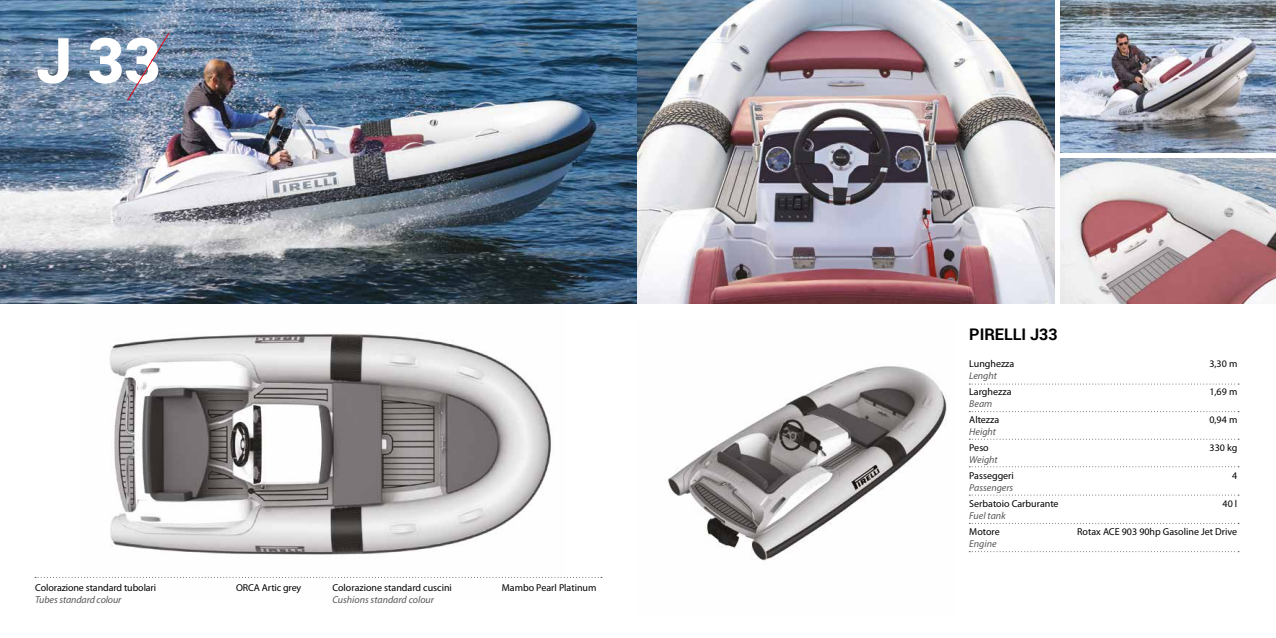
<style>
.page{position:relative;width:1276px;height:638px;background:#fff}
.page>*{position:absolute;margin:0;border:0;box-sizing:border-box;transform-origin:0 0}
.t1{font:900 63px "Roboto";color:#fff}
.t2{font:700 16px "Roboto";color:#000}
.t3{font:10px "Myriad Pro";color:#000}
.t4{font:italic 10px "Myriad Pro";color:#575756}
</style>
<div class="page">
<img style="left:82px;top:303px;width:483px;height:252px">
<img style="left:0;top:0;width:1054px;height:303px">
<svg style="left:126px;top:32px;width:44px;height:70px;background:#7989a5"></svg>
<svg style="left:35px;top:577px;width:567px;height:1px"></svg>
<img style="left:1060px;top:0;width:216px;height:153px">
<img style="left:1060px;top:158px;width:216px;height:145px">
<img style="left:668px;top:366px;width:279px;height:195px">
<svg style="left:969px;top:383px;width:270px;height:1px"></svg>
<svg style="left:969px;top:411px;width:270px;height:1px"></svg>
<svg style="left:969px;top:439px;width:270px;height:1px"></svg>
<svg style="left:969px;top:466px;width:270px;height:1px"></svg>
<svg style="left:969px;top:494px;width:270px;height:1px"></svg>
<svg style="left:969px;top:523px;width:270px;height:1px"></svg>
<svg style="left:969px;top:551px;width:270px;height:1px"></svg>
<h1 class="t1" style="left:36px;top:16px;width:127px">J 33</h1>
<p class="t3" style="left:35px;top:581px;width:122px">Colorazione standard tubolari</p>
<p class="t3" style="left:236px;top:581px;width:67px">ORCA Artic grey</p>
<p class="t4" style="left:35px;top:593px;width:88px">Tubes standard colour</p>
<p class="t3" style="left:332px;top:581px;width:121px">Colorazione standard cuscini</p>
<p class="t3" style="left:502px;top:581px;width:96px">Mambo Pearl Platinum</p>
<p class="t4" style="left:332px;top:593px;width:103px">Cushions standard colour</p>
<h2 class="t2" style="left:969px;top:323px;width:90px">PIRELLI J33</h2>
<p class="t3" style="left:969px;top:357px;width:47px">Lunghezza</p>
<p class="t3" style="left:1209px;top:357px;width:29px">3,30 m</p>
<p class="t4" style="left:969px;top:369px;width:29px">Lenght</p>
<p class="t3" style="left:969px;top:385px;width:44px">Larghezza</p>
<p class="t3" style="left:1209px;top:385px;width:29px">1,69 m</p>
<p class="t4" style="left:969px;top:397px;width:25px">Beam</p>
<p class="t3" style="left:969px;top:413px;width:32px">Altezza</p>
<p class="t3" style="left:1209px;top:413px;width:29px">0,94 m</p>
<p class="t4" style="left:969px;top:425px;width:28px">Height</p>
<p class="t3" style="left:969px;top:441px;width:21px">Peso</p>
<p class="t3" style="left:1209px;top:441px;width:29px">330 kg</p>
<p class="t4" style="left:969px;top:453px;width:30px">Weight</p>
<p class="t3" style="left:969px;top:469px;width:46px">Passeggeri</p>
<p class="t3" style="left:1232px;top:469px;width:7px">4</p>
<p class="t4" style="left:969px;top:481px;width:46px">Passengers</p>
<p class="t3" style="left:969px;top:497px;width:91px">Serbatoio Carburante</p>
<p class="t3" style="left:1222px;top:497px;width:16px">40 l</p>
<p class="t4" style="left:969px;top:509px;width:38px">Fuel tank</p>
<p class="t3" style="left:969px;top:525px;width:32px">Motore</p>
<p class="t3" style="left:1077px;top:525px;width:162px">Rotax ACE 903 90hp Gasoline Jet Drive</p>
<p class="t4" style="left:969px;top:537px;width:29px">Engine</p>
</div>
